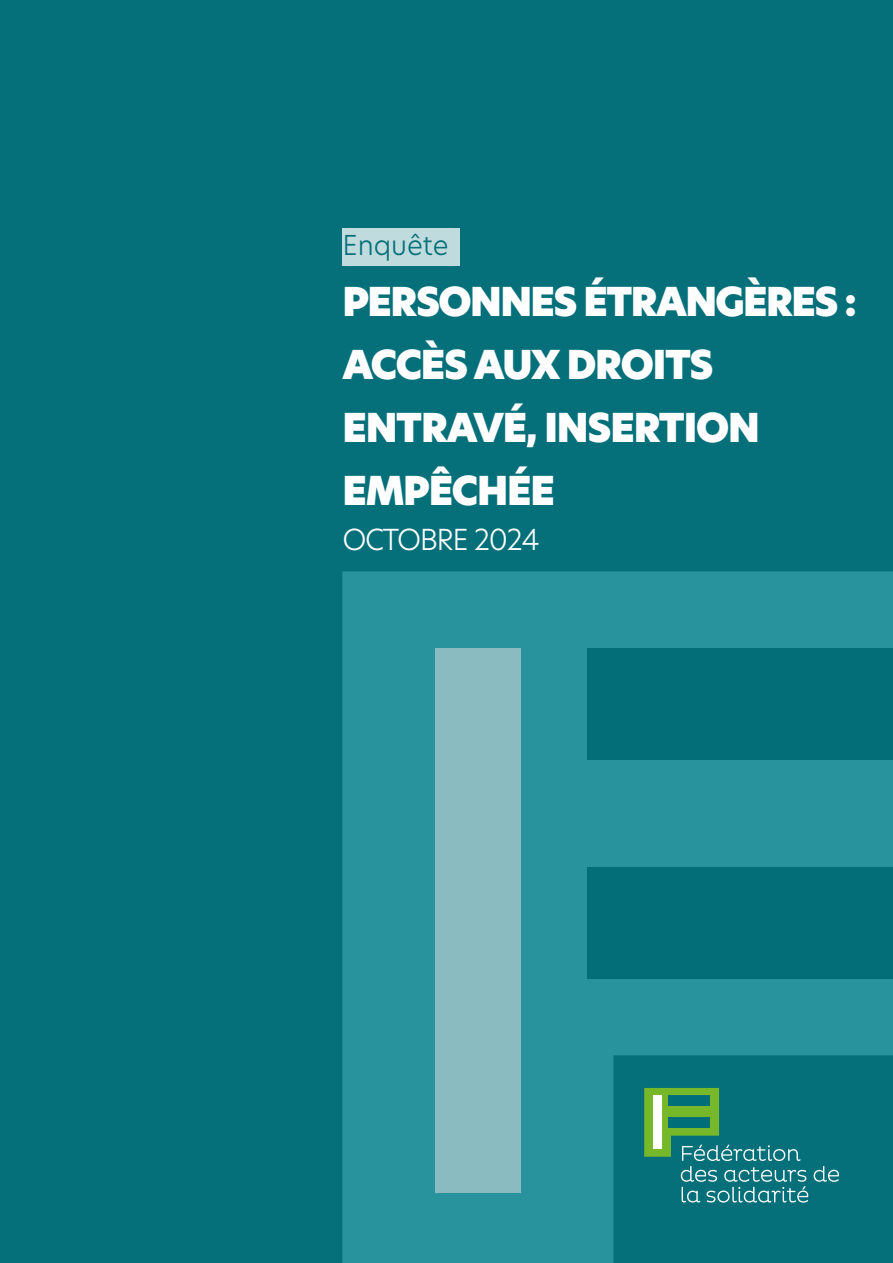
<style>
.page{position:relative;width:893px;height:1263px;background:#05707a}
.page>*{position:absolute;margin:0;border:0;box-sizing:border-box;transform-origin:0 0}
.t1{font:39px/63px "Hero New Super";letter-spacing:-.035em;color:#fff}
.t2{font:300 28.5px "Hero New";letter-spacing:-.05em;color:#fff}
.t3{font:300 27px "Hero New";color:#05707a}
</style>
<div class="page">
<svg style="left:342px;top:571px;width:551px;height:692px;fill:#28939d"></svg>
<div style="left:435px;top:648px;width:86px;height:545px;background:#89bbc0"></div>
<div style="left:587px;top:648px;width:306px;height:111px;background:#006e79"></div>
<div style="left:587px;top:868px;width:306px;height:111px;background:#006e79"></div>
<div style="left:342px;top:228px;width:118px;height:37px;background:#c0dbdd"></div>
<svg style="left:814px;top:1166px;width:25px;height:16px"></svg>
<svg style="left:644px;top:1088px;width:164px;height:114px"></svg>
<p class="t3" style="left:342px;top:227px;width:108px">Enquête</p>
<p class="t1" style="left:342px;top:271px;width:516px">PERSONNES ÉTRANGÈRES :<br>ACCÈS AUX DROITS<br>ENTRAVÉ, INSERTION<br>EMPÊCHÉE</p>
<p class="t2" style="left:342px;top:520px;width:199px">OCTOBRE 2024</p>
</div>
